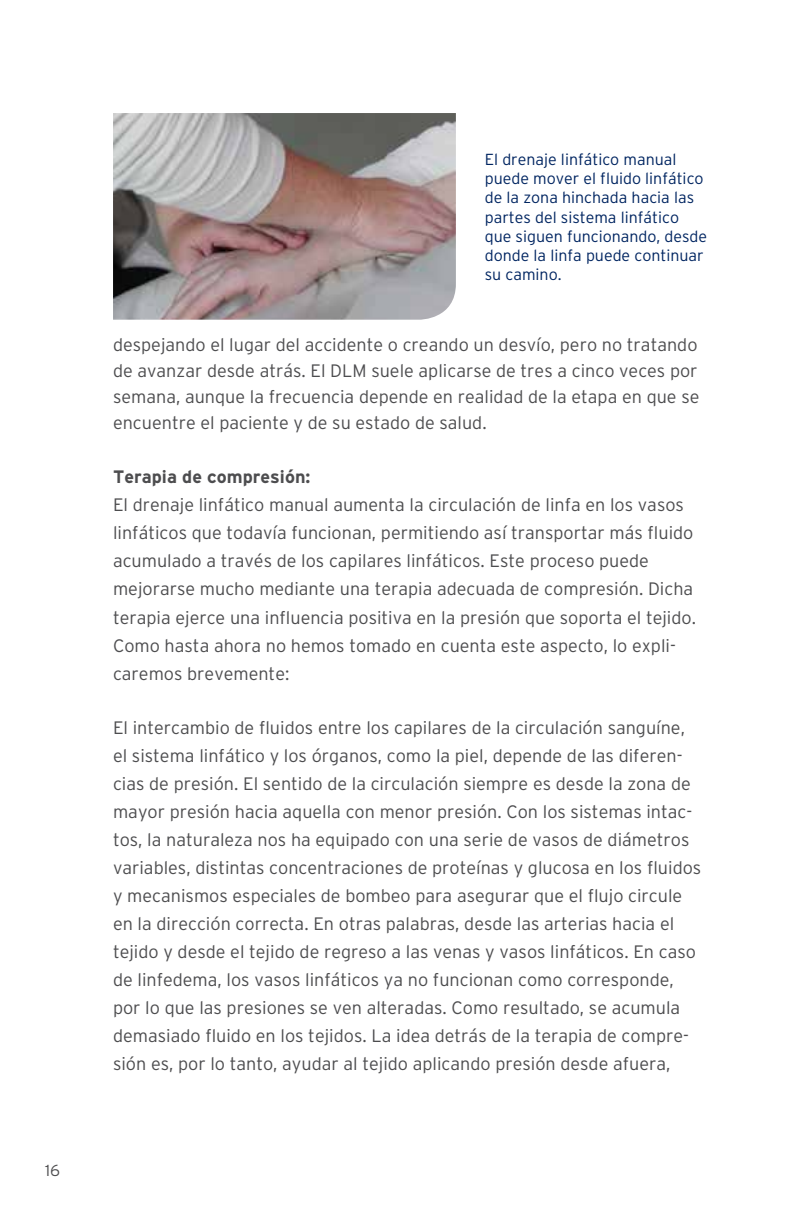
<style>
.page{position:relative;width:792px;height:1224px;background:#fff}
.page>*{position:absolute;margin:0;border:0;box-sizing:border-box;transform-origin:0 0}
.t1{font:300 18px/28px "Interstate";color:#4d4d4f}
.t2{font:700 18px "Interstate";color:#4d4d4f}
.t3{font:300 16px/19.2px "Interstate";color:#002561}
.t4{font:300 16px "Interstate";color:#4d4d4f}
</style>
<div class="page">
<img style="left:113px;top:113px;width:343px;height:207px">
<p class="t4" style="left:45px;top:1161px;width:16px">16</p>
<p class="t3" style="left:485px;top:150px;width:224px">El drenaje linfático manual puede mover el fluido linfático de la zona hinchada hacia las partes del sistema linfático que siguen funcionando, desde donde la linfa puede continuar su camino.</p>
<p class="t1" style="left:113px;top:332px;width:588px;line-height:26px;text-align:justify">despejando el lugar del accidente o creando un desvío, pero no tratando de avanzar desde atrás. El DLM suele aplicarse de tres a cinco veces por semana, aunque la frecuencia depende en realidad de la etapa en que se encuentre el paciente y de su estado de salud.</p>
<p class="t2" style="left:113px;top:467px;width:199px">Terapia de compresión:</p>
<p class="t1" style="left:113px;top:491px;width:585px">El drenaje linfático manual aumenta la circulación de linfa en los vasos linfáticos que todavía funcionan, permitiendo así transportar más fluido acumulado a través de los capilares linfáticos. Este proceso puede mejorarse mucho mediante una terapia adecuada de compresión. Dicha terapia ejerce una influencia positiva en la presión que soporta el tejido.<br>Como hasta ahora no hemos tomado en cuenta este aspecto, lo expli&shy;caremos brevemente:</p>
<p class="t1" style="left:113px;top:713px;width:590px">El intercambio de fluidos entre los capilares de la circulación sanguíne, el sistema linfático y los órganos, como la piel, depende de las diferen&shy;cias de presión. El sentido de la circulación siempre es desde la zona de mayor presión hacia aquella con menor presión. Con los sistemas intac&shy;tos, la naturaleza nos ha equipado con una serie de vasos de diámetros variables, distintas concentraciones de proteínas y glucosa en los fluidos y mecanismos especiales de bombeo para asegurar que el flujo circule en la dirección correcta. En otras palabras, desde las arterias hacia el tejido y desde el tejido de regreso a las venas y vasos linfáticos. En caso de linfedema, los vasos linfáticos ya no funcionan como corresponde, por lo que las presiones se ven alteradas. Como resultado, se acumula demasiado fluido en los tejidos. La idea detrás de la terapia de compre&shy;sión es, por lo tanto, ayudar al tejido aplicando presión desde afuera,</p>
</div>
